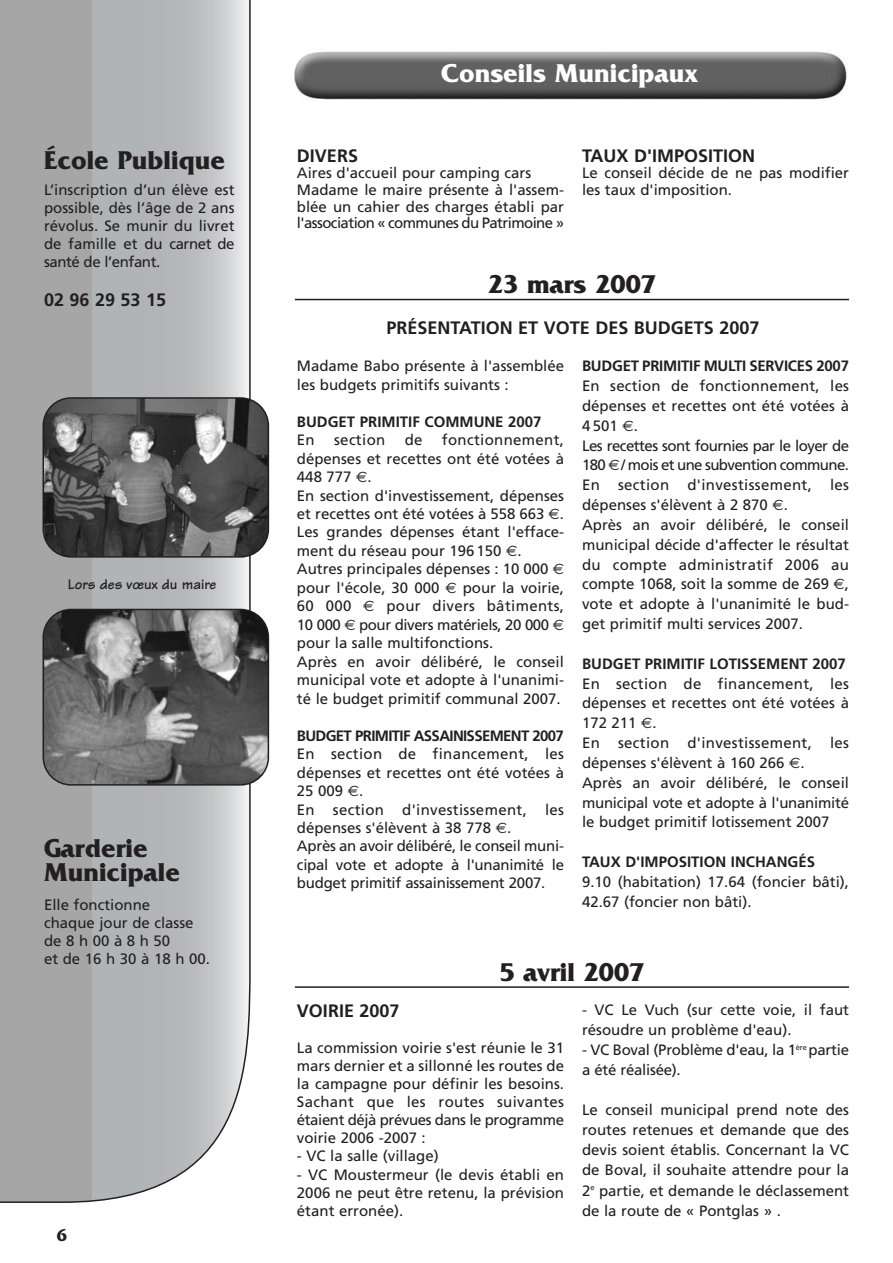
<style>
.page{position:relative;width:893px;height:1263px;background:#fff}
.page>*{position:absolute;margin:0;border:0;box-sizing:border-box;transform-origin:0 0}
.t1{font:700 27px/24px "Friz Quadrata";color:#231f20}
.t2{font:700 27px "Friz Quadrata";color:#fff}
.t3{font:700 18px "Frutiger";color:#231f20}
.t4{font:700 18px "Friz Quadrata";color:#231f20}
.t5{font:15px/18.5px "Frutiger";color:#231f20}
.t6{font:700 15px "Frutiger";color:#231f20}
.t7{font:700 15px "Frutiger";letter-spacing:-.045em;color:#231f20}
.t8{font:700 15px "Tekton";color:#231f20}
.t9{font:15px "Frutiger";letter-spacing:.02em;color:#231f20}
.s1{font-family:"Euro Sans"}
</style>
<div class="page">
<svg style="left:0;top:0;width:251px;height:1203px;background:#b3b4b5"></svg>
<img style="left:294px;top:51px;width:553px;height:49px">
<hr style="left:295px;top:299px;width:554px;height:1px;background:#231f20">
<hr style="left:295px;top:986px;width:554px;height:2px;background:#231f20">
<svg style="left:43px;top:609px;width:226px;height:177px;background:#6a6a6a"></svg>
<svg style="left:43px;top:397px;width:226px;height:161px;background:#5b5b5b"></svg>
<h1 class="t1" style="left:44px;top:151px;width:183px">École Publique</h1>
<p class="t5" style="left:44px;top:182px;width:192px;line-height:18px;text-align:justify">L’inscription d’un élève est possible, dès l’âge de 2 ans révolus. Se munir du livret de famille et du carnet de santé de l’enfant.</p>
<p class="t3" style="left:44px;top:292px;width:124px">02 96 29 53 15</p>
<p class="t8" style="left:68px;top:579px;width:150px">Lors des vœux du maire</p>
<h1 class="t1" style="left:44px;top:838px;width:138px">Garderie<br>Municipale</h1>
<p class="t5" style="left:44px;top:896px;width:167px;line-height:18px">Elle fonctionne<br>chaque jour de classe de 8 h 00 à 8 h 50<br>et de 16 h 30 à 18 h 00.</p>
<p class="t4" style="left:57px;top:1229px;width:12px">6</p>
<h1 class="t2" style="left:441px;top:64px;width:259px">Conseils Municipaux</h1>
<p class="t3" style="left:297px;top:148px;width:63px">DIVERS</p>
<p class="t5" style="left:297px;top:166px;width:269px;line-height:16.6px">Aires d'accueil pour camping cars Madame le maire présente à l'assem&shy;blée un cahier des charges établi par l'association « communes du Patrimoine »</p>
<p class="t3" style="left:582px;top:148px;width:175px">TAUX D'IMPOSITION</p>
<p class="t5" style="left:582px;top:166px;width:268px;line-height:16.6px">Le conseil décide de ne pas modifier les taux d'imposition.</p>
<h1 class="t1" style="left:488px;top:275px;width:169px">23 mars 2007</h1>
<p class="t3" style="left:387px;top:321px;width:374px">PRÉSENTATION ET VOTE DES BUDGETS 2007</p>
<p class="t5" style="left:297px;top:358px;width:268px">Madame Babo présente à l'assemblée les budgets primitifs suivants :</p>
<p class="t6" style="left:297px;top:415px;width:246px">BUDGET PRIMITIF COMMUNE 2007</p>
<p class="t5" style="left:297px;top:432px;width:19px">En</p>
<p class="t9" style="left:334px;top:434px;width:53px">section</p>
<p class="t5" style="left:405px;top:432px;width:19px">de</p>
<p class="t5" style="left:297px;top:432px;width:269px;text-indent:145px">fonctionnement, dépenses et recettes ont été votées à<br>448 777 <span class="s1">€</span>.<br>En section d'investissement, dépenses et recettes ont été votées à 558 663 <span class="s1">€</span>.<br>Les grandes dépenses étant l'efface&shy;ment du réseau pour 196 150 <span class="s1">€</span>.<br>Autres principales dépenses : 10 000 <span class="s1">€ </span>pour l'école, 30 000 <span class="s1">€</span> pour la voirie,<br>60 000 <span class="s1">€</span> pour divers bâtiments,<br>10 000 <span class="s1">€</span> pour divers matériels, 20 000 <span class="s1">€ </span>pour la salle multifonctions.<br>Après en avoir délibéré, le conseil municipal vote et adopte à l'unanimi&shy;té le budget primitif communal 2007.</p>
<p class="t7" style="left:297px;top:729px;width:268px">BUDGET PRIMITIF ASSAINISSEMENT 2007</p>
<p class="t5" style="left:297px;top:746px;width:268px">En section de financement, les dépenses et recettes ont été votées à<br>25 009 <span class="s1">€</span>.<br>En section d'investissement, les dépenses s'élèvent à 38 778 <span class="s1">€</span>.<br>Après an avoir délibéré, le conseil muni&shy;cipal vote et adopte à l'unanimité le budget primitif assainissement 2007.</p>
<p class="t6" style="left:582px;top:360px;width:268px">BUDGET PRIMITIF MULTI SERVICES 2007</p>
<p class="t5" style="left:582px;top:377px;width:269px;line-height:19.8px">En section de fonctionnement, les dépenses et recettes ont été votées à 4 501 <span class="s1">€</span>.<br>Les recettes sont fournies par le loyer de 180 <span class="s1">€</span> / mois et une subvention commune.<br>En section d'investissement, les dépenses s'élèvent à 2 870 <span class="s1">€</span>.<br>Après an avoir délibéré, le conseil municipal décide d'affecter le résultat du compte administratif 2006 au compte 1068, soit la somme de 269 <span class="s1">€</span>, vote et adopte à l'unanimité le bud&shy;get primitif multi services 2007.</p>
<p class="t6" style="left:582px;top:658px;width:265px">BUDGET PRIMITIF LOTISSEMENT 2007</p>
<p class="t5" style="left:582px;top:675px;width:268px;line-height:19.8px">En section de financement, les dépenses et recettes ont été votées à<br>172 211 <span class="s1">€</span>.<br>En section d'investissement, les dépenses s'élèvent à 160 266 <span class="s1">€</span>.<br>Après an avoir délibéré, le conseil municipal vote et adopte à l'unanimité le budget primitif lotissement 2007</p>
<p class="t6" style="left:582px;top:856px;width:234px">TAUX D'IMPOSITION INCHANGÉS</p>
<p class="t5" style="left:582px;top:873px;width:269px;line-height:19.8px">9.10 (habitation) 17.64 (foncier bâti),<br>42.67 (foncier non bâti).</p>
<h1 class="t1" style="left:500px;top:962px;width:146px">5 avril 2007</h1>
<p class="t3" style="left:297px;top:1004px;width:104px">VOIRIE 2007</p>
<p class="t5" style="left:297px;top:1040px;width:268px;line-height:18px;text-align:justify">La commission voirie s'est réunie le 31 mars dernier et a sillonné les routes de la campagne pour définir les besoins.<br>Sachant que les routes suivantes étaient déjà prévues dans le programme voirie 2006 -2007 :</p>
<p class="t5" style="left:297px;top:1148px;width:143px">- VC la salle (village)</p>
<p class="t5" style="left:297px;top:1167px;width:268px;line-height:18px;text-align:justify">- VC Moustermeur (le devis établi en 2006 ne peut être retenu, la prévision étant erronée).</p>
<p class="t5" style="left:582px;top:1001px;width:268px;line-height:20.1px">- VC Le Vuch (sur cette voie, il faut résoudre un problème d'eau).</p>
<p class="t5" style="left:582px;top:1041px;width:268px;line-height:20.1px">- VC Boval (Problème d'eau, la 1<sup>ère</sup> partie a été réalisée).</p>
<p class="t5" style="left:582px;top:1101px;width:268px;line-height:20.1px;text-align:justify">Le conseil municipal prend note des routes retenues et demande que des devis soient établis. Concernant la VC de Boval, il souhaite attendre pour la 2<sup>e</sup> partie, et demande le déclassement de la route de « Pontglas » .</p>
</div>
